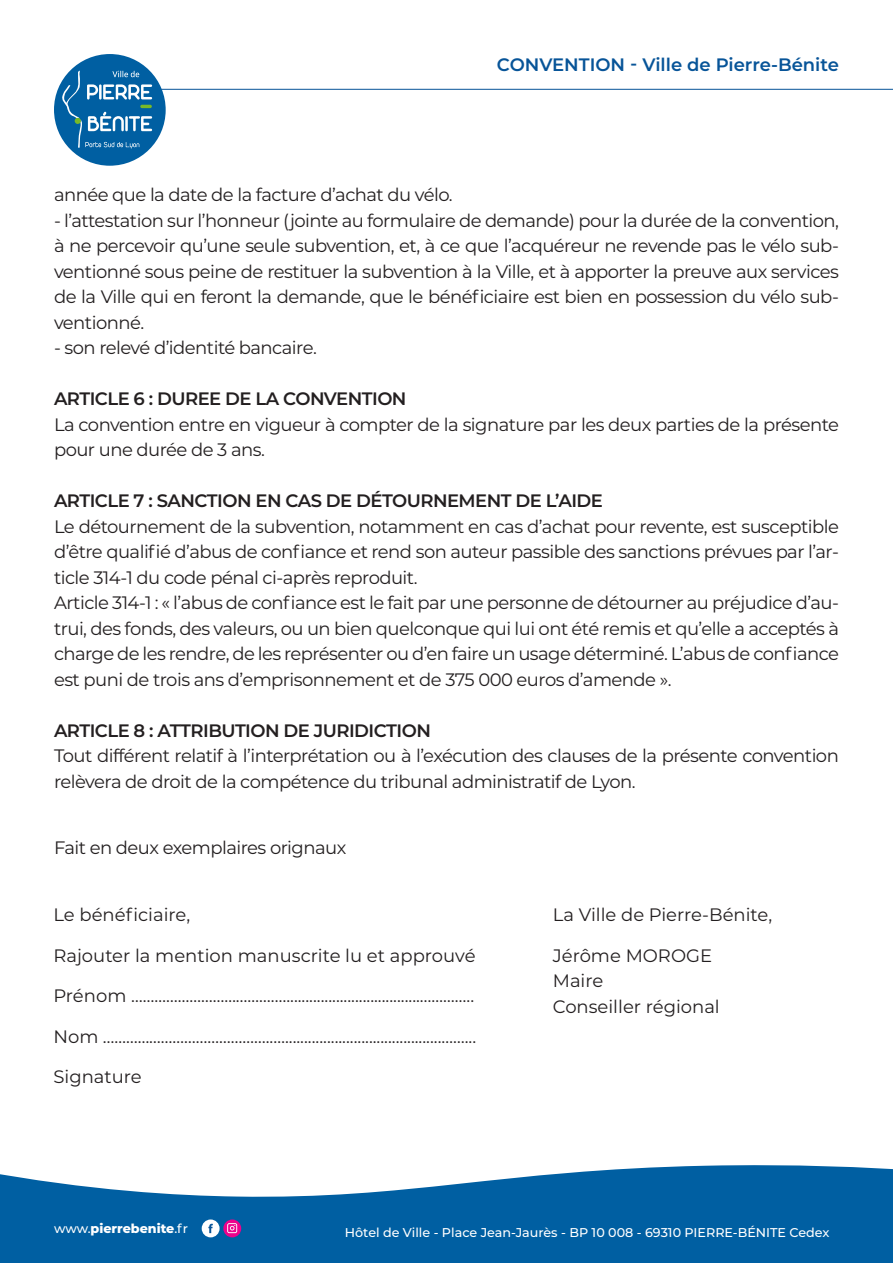
<style>
.page{position:relative;width:893px;height:1263px;background:#fff}
.page>*{position:absolute;margin:0;border:0;box-sizing:border-box;transform-origin:0 0}
.t1{font:18px/25.5px "Montserrat";letter-spacing:-.03em;color:#231f20;text-align:justify}
.t2{font:18px "Montserrat";color:#231f20}
.t3{font:600 18px "Montserrat";letter-spacing:-.03em;color:#231f20}
.t4{font:600 18px "Montserrat";color:#075498}
.t5{font:500 12.75px "Montserrat";color:#fff}
.t6{font:800 12.75px "Montserrat";color:#fff}
.s1{font-weight:500}
</style>
<div class="page">
<hr style="left:129px;top:89px;width:764px;height:1px;background:#075498">
<svg style="left:0;top:1165px;width:893px;height:98px;fill:#005fa2"></svg>
<div style="left:202px;top:1219px;width:18px;height:18px;background:#fff;border-radius:50%"></div>
<svg style="left:208px;top:1224px;width:5px;height:9px"></svg>
<svg style="left:223px;top:1219px;width:18px;height:18px"></svg>
<svg style="left:227px;top:1223px;width:10px;height:10px"></svg>
<div style="left:54px;top:54px;width:112px;height:112px;background:#005fa2;border-radius:50%"></div>
<svg style="left:62px;top:70px;width:90px;height:79px"></svg>
<p class="t4" style="left:497px;top:52px;width:344px">CONVENTION - Ville de Pierre-Bénite</p>
<p class="t1" style="left:54px;top:181px;width:400px">année que la date de la facture d’achat du vélo.</p>
<p class="t1" style="left:54px;top:207px;width:786px">- l’attestation sur l’honneur (jointe au formulaire de demande) pour la durée de la convention, à ne percevoir qu’une seule subvention, et, à ce que l’acquéreur ne revende pas le vélo sub&shy;ventionné sous peine de restituer la subvention à la Ville, et à apporter la preuve aux services de la Ville qui en feront la demande, que le bénéficiaire est bien en possession du vélo sub&shy;ventionné.</p>
<p class="t1" style="left:54px;top:334px;width:264px">- son relevé d’identité bancaire.</p>
<p class="t3" style="left:54px;top:386px;width:354px">ARTICLE 6 : DUREE DE LA CONVENTION</p>
<p class="t1" style="left:54px;top:411px;width:786px">La convention entre en vigueur à compter de la signature par les deux parties de la présente pour une durée de 3 ans.</p>
<p class="t3" style="left:54px;top:488px;width:550px">ARTICLE 7 : SANCTION EN CAS DE DÉTOURNEMENT DE L’AIDE</p>
<p class="t1" style="left:54px;top:513px;width:786px">Le détournement de la subvention, notamment en cas d’achat pour revente, est susceptible d’être qualifié d’abus de confiance et rend son auteur passible des sanctions prévues par l’ar&shy;ticle 314-1 du code pénal ci-après reproduit.</p>
<p class="t1" style="left:54px;top:589px;width:787px">Article 314-1 : « l’abus de confiance est le fait par une personne de détourner au préjudice d’au&shy;trui, des fonds, des valeurs, ou un bien quelconque qui lui ont été remis et qu’elle a acceptés à charge de les rendre, de les représenter ou d’en faire un usage déterminé. L’abus de confiance est puni de trois ans d’emprisonnement et de 375 000 euros d’amende ».</p>
<p class="t3" style="left:54px;top:717px;width:378px">ARTICLE 8 : ATTRIBUTION DE JURIDICTION</p>
<p class="t1" style="left:54px;top:742px;width:786px">Tout différent relatif à l’interprétation ou à l’exécution des clauses de la présente convention relèvera de droit de la compétence du tribunal administratif de Lyon.</p>
<p class="t1" style="left:54px;top:834px;width:294px">Fait en deux exemplaires orignaux</p>
<p class="t2" style="left:53px;top:902px;width:138px">Le bénéficiaire,</p>
<p class="t2" style="left:53px;top:943px;width:424px">Rajouter la mention manuscrite lu et approuvé</p>
<p class="t1" style="left:53px;top:982px;width:422px">Prénom ……………………………….…...................................…………..</p>
<p class="t1" style="left:53px;top:1023px;width:424px">Nom ……………………………………..….........................................……...</p>
<p class="t2" style="left:53px;top:1064px;width:90px">Signature</p>
<p class="t2" style="left:553px;top:902px;width:221px">La Ville de Pierre-Bénite,</p>
<p class="t2" style="left:553px;top:943px;width:161px">Jérôme MOROGE</p>
<p class="t1" style="left:553px;top:967px;width:52px">Maire</p>
<p class="t2" style="left:553px;top:994px;width:168px">Conseiller régional</p>
<p class="t6" style="left:54px;top:1219px;width:135px"><span class="s1">www.</span>pierrebenite<span class="s1">.fr</span></p>
<p class="t5" style="left:345px;top:1223px;width:486px">Hôtel de Ville - Place Jean-Jaurès - BP 10 008 - 69310 PIERRE-BÉNITE Cedex</p>
</div>
